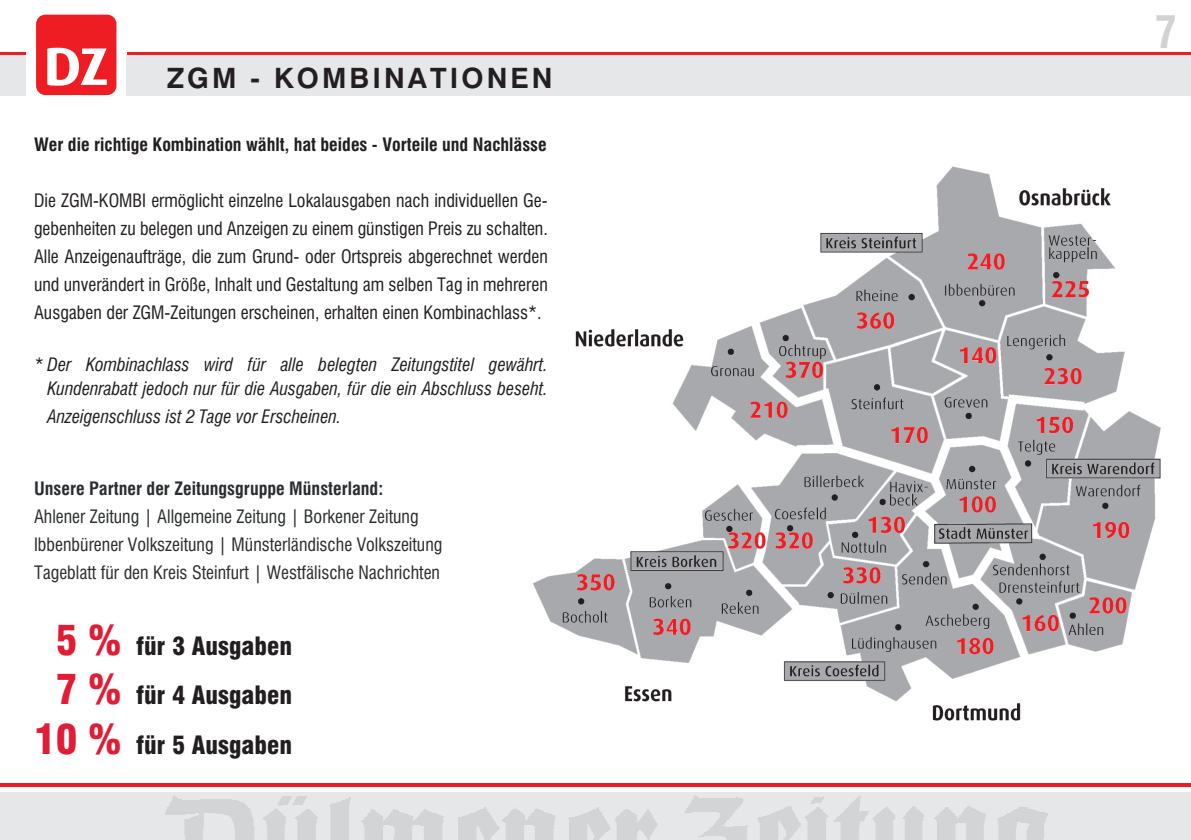
<style>
.page{position:relative;width:1191px;height:840px;background:#fff}
.page>*{position:absolute;margin:0;border:0;box-sizing:border-box;transform-origin:0 0}
.t1{font:700 condensed 44px "Swiss 721 OTF";color:#d1d2d4}
.t2{font:700 28px "Swiss 721 OTF";letter-spacing:.11em;color:#231f20}
.t3{font:900 condensed 24.6px/49.2px "Swiss 721 OTF";color:#231f20;text-align:right}
.t4{font:condensed 18px/28px "Swiss 721 OTF";color:#231f20;text-align:justify}
.t5{font:italic condensed 18px/24px "Swiss 721 OTF";color:#231f20;text-align:right}
.t6{font:condensed 18px/28px "Swiss 721 OTF";color:#2b2e30}
.t7{font:700 condensed 18px "Swiss 721 OTF";color:#231f20}
.t8{font:700 condensed 18px "Swiss 721 OTF";color:#2b2e30}
.s1{font-size:40.4px;color:#e11d36}
</style>
<div class="page">
<div style="left:127px;top:55px;width:1064px;height:40px;background:#e6e7e9"></div>
<div style="left:36px;top:15px;width:80px;height:80px;background:#ee1d23;border-radius:9px"></div>
<svg style="left:47px;top:48px;width:60px;height:38px"></svg>
<hr style="left:127px;top:52px;width:1064px;height:3px;background:#ee1d23">
<div style="left:0;top:55px;width:26px;height:40px;background:#e6e7e9"></div>
<hr style="left:0;top:52px;width:26px;height:3px;background:#ee1d23">
<div style="left:0;top:792px;width:1191px;height:47px;background:linear-gradient(to right,#e0e1e3,#e0e1e3)"></div>
<hr style="left:0;top:783px;width:1191px;height:3px;background:#ee1d23">
<img style="left:532px;top:166px;width:629px;height:555px">
<h2 class="t2" style="left:167px;top:61px;width:387px">ZGM - KOMBINATIONEN</h2>
<p class="t7" style="left:34px;top:133px;width:514px">Wer die richtige Kombination wählt, hat beides - Vorteile und Nachlässe</p>
<p class="t4" style="left:34px;top:186px;width:515px">Die ZGM-KOMBI ermöglicht einzelne Lokalausgaben nach individuellen Ge&shy;gebenheiten zu belegen und Anzeigen zu einem günstigen Preis zu schalten.<br>Alle Anzeigenaufträge, die zum Grund- oder Ortspreis abgerechnet werden und unverändert in Größe, Inhalt und Gestaltung am selben Tag in mehreren Ausgaben der ZGM-Zeitungen erscheinen, erhalten einen Kombinachlass*.</p>
<p class="t5" style="left:34px;top:352px;width:515px">* Der Kombinachlass wird für alle belegten Zeitungstitel gewährt.<br>Kundenrabatt jedoch nur für die Ausgaben, für die ein Abschluss beseht.</p>
<p class="t5" style="left:47px;top:404px;width:295px">Anzeigenschluss ist 2 Tage vor Erscheinen.</p>
<p class="t8" style="left:34px;top:477px;width:351px">Unsere Partner der Zeitungsgruppe Münsterland:</p>
<p class="t6" style="left:34px;top:502px;width:410px">Ahlener Zeitung | Allgemeine Zeitung | Borkener Zeitung<br>Ibbenbürener Volkszeitung | Münsterländische Volkszeitung<br>Tageblatt für den Kreis Steinfurt | Westfälische Nachrichten</p>
<h3 class="t3" style="left:34px;top:621px;width:260px"><span class="s1">5 %</span> für 3 Ausgaben<br><span class="s1">7 %</span> für 4 Ausgaben<br><span class="s1">10 %</span> für 5 Ausgaben</h3>
<h1 class="t1" style="left:1154px;top:6px;width:23px">7</h1>
</div>
